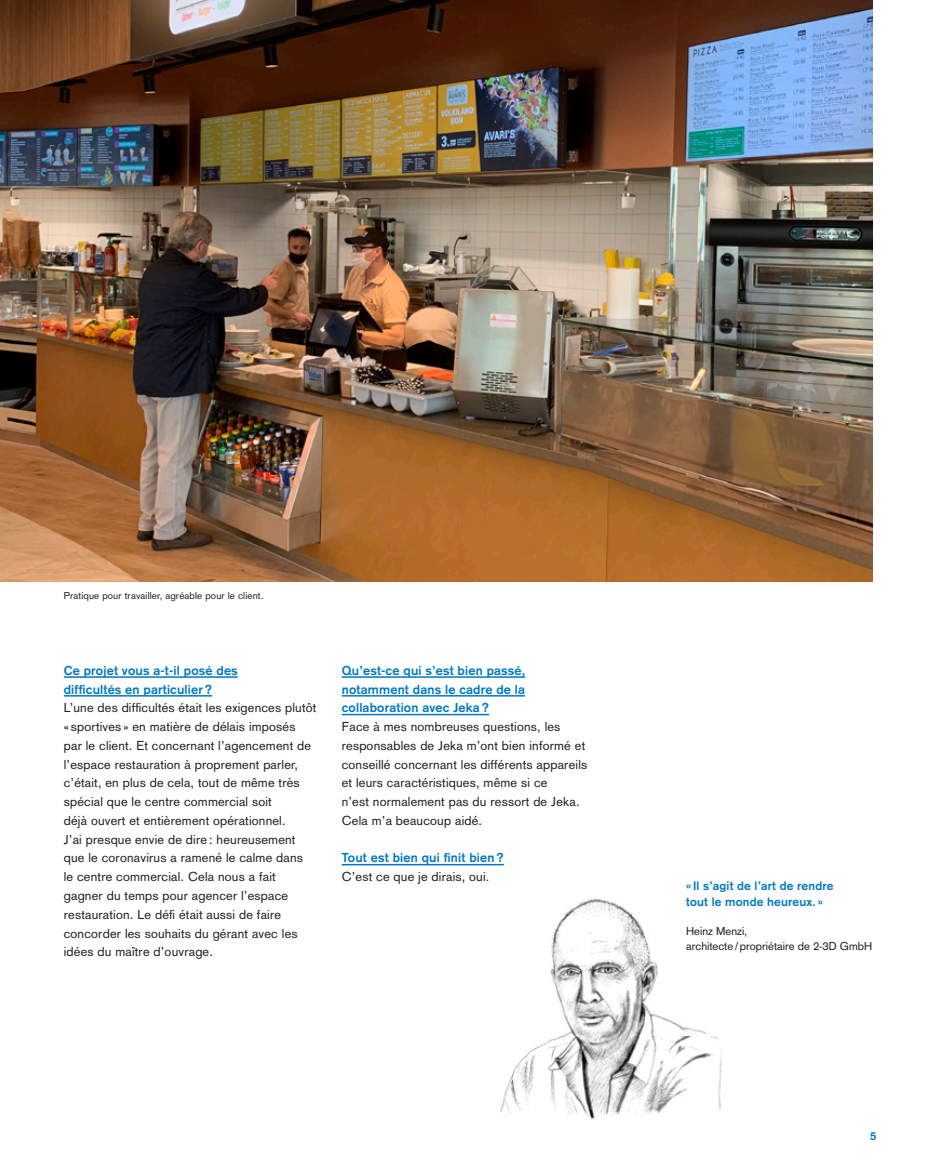
<style>
.page{position:relative;width:936px;height:1170px;background:#fff}
.page>*{position:absolute;margin:0;border:0;box-sizing:border-box;transform-origin:0 0}
.t1{font:12.75px/18.8px "Akzidenz Grotesk";letter-spacing:.015em;color:#231f20}
.t2{font:700 12.75px/18.8px "Akzidenz Grotesk";letter-spacing:.015em;color:#0079c2}
.t3{font:700 12px/15px "Akzidenz Grotesk";letter-spacing:.015em;color:#0079c2}
.t4{font:11.25px/14.2px "Akzidenz Grotesk";color:#231f20}
.t5{font:700 11.25px "Akzidenz Grotesk";color:#0079c2}
.t6{font:9.75px "Akzidenz Grotesk";letter-spacing:.015em;color:#231f20}
</style>
<div class="page">
<img style="left:0;top:0;width:872px;height:581px">
<hr style="left:64px;top:676px;width:174px;height:1px;background:#0079c2">
<hr style="left:64px;top:695px;width:148px;height:1px;background:#0079c2">
<img style="left:500px;top:898px;width:222px;height:222px">
<hr style="left:342px;top:676px;width:183px;height:1px;background:#0079c2">
<hr style="left:342px;top:695px;width:183px;height:1px;background:#0079c2">
<hr style="left:342px;top:713px;width:147px;height:2px;background:#0079c2">
<hr style="left:342px;top:863px;width:162px;height:2px;background:#0079c2">
<p class="t6" style="left:64px;top:589px;width:201px">Pratique pour travailler, agréable pour le client.</p>
<p class="t2" style="left:64px;top:660px;width:175px">Ce projet vous a-t-il posé des difficultés en particulier ?</p>
<p class="t1" style="left:64px;top:698px;width:254px">L’une des difficultés était les exigences plutôt « sportives » en matière de délais imposés par le client. Et concernant l’agencement de l’espace restauration à proprement parler, c’était, en plus de cela, tout de même très spécial que le centre commercial soit<br>déjà ouvert et entièrement opérationnel.<br>J’ai presque envie de dire : heureusement que le coronavirus a ramené le calme dans<br>le centre commercial. Cela nous a fait gagner du temps pour agencer l’espace restauration. Le défi était aussi de faire concorder les souhaits du gérant avec les idées du maître d’ouvrage.</p>
<p class="t2" style="left:342px;top:660px;width:185px;text-align:justify">Qu’est-ce qui s’est bien passé, notamment dans le cadre de la collaboration avec Jeka ?</p>
<p class="t1" style="left:342px;top:717px;width:247px">Face à mes nombreuses questions, les responsables de Jeka m’ont bien informé et conseillé concernant les différents appareils et leurs caractéristiques, même si ce<br>n’est normalement pas du ressort de Jeka.<br>Cela m’a beaucoup aidé.</p>
<p class="t2" style="left:342px;top:848px;width:163px">Tout est bien qui finit bien ?</p>
<p class="t1" style="left:342px;top:867px;width:149px">C’est ce que je dirais, oui.</p>
<p class="t3" style="left:686px;top:878px;width:149px">« Il s’agit de l’art de rendre tout le monde heureux. »</p>
<p class="t4" style="left:686px;top:924px;width:188px">Heinz Menzi,<br>architecte/propriétaire de 2-3D GmbH</p>
<p class="t5" style="left:870px;top:1129px;width:8px">5</p>
</div>
